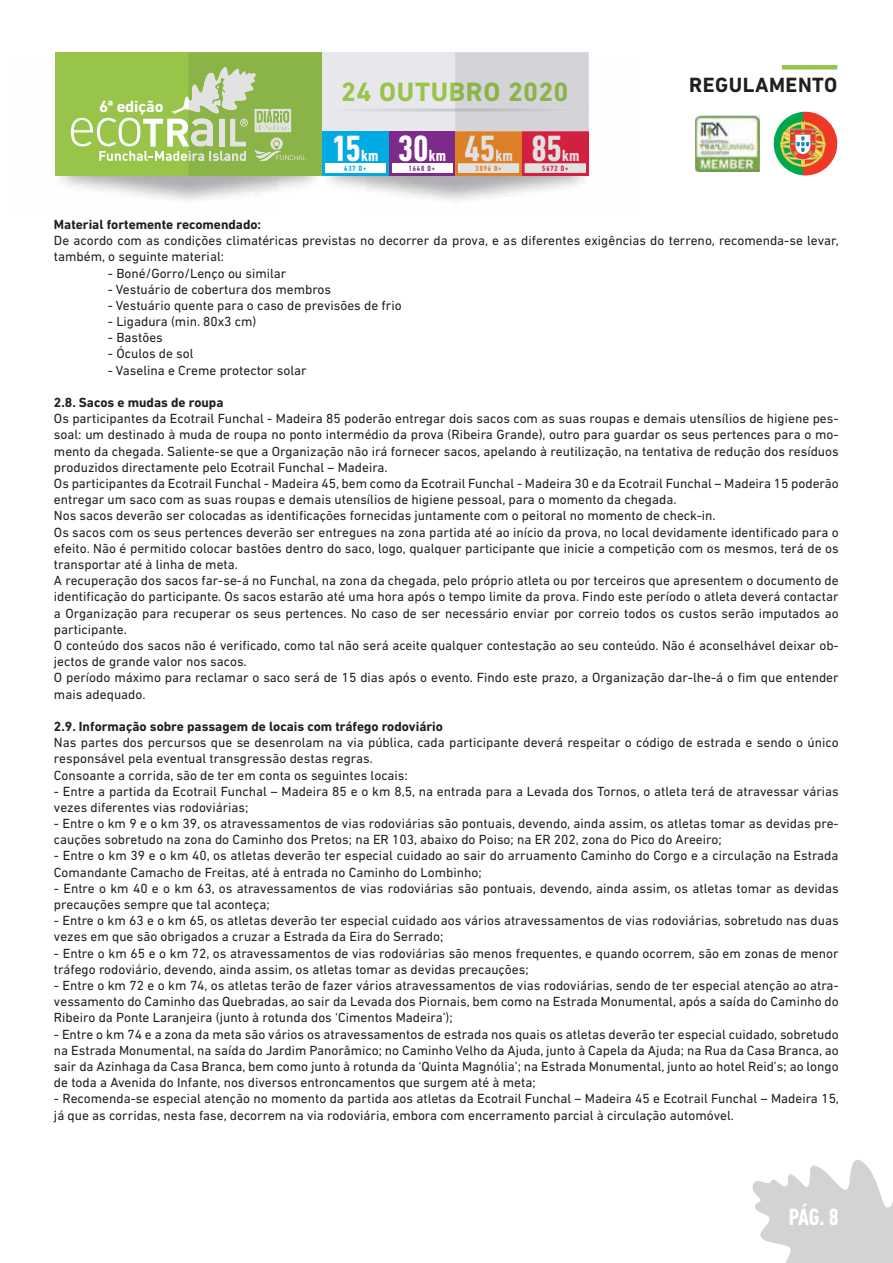
<style>
.page{position:relative;width:893px;height:1263px;background:#fff}
.page>*{position:absolute;margin:0;border:0;box-sizing:border-box;transform-origin:0 0}
.t1{font:700 condensed 37.2px "DIN Next LT Pro";color:#fff}
.t2{font:700 condensed 37.2px "DIN Next LT Pro";color:#e3e2e3}
.t3{font:700 27px "DIN Next LT Pro";letter-spacing:.02em;color:#8bb448}
.t4{font:700 condensed 24px "DIN Next LT Pro";color:#fff}
.t5{font:700 21px "DIN Next LT Pro";letter-spacing:.025em;color:#231f20}
.t6{font:700 16.5px "DIN Next LT Pro";letter-spacing:-.01em;color:#fff}
.t7{font:700 condensed 16.5px "DIN Next LT Pro";color:#fff}
.t8{font:700 condensed 16.5px "DIN Next LT Pro";color:#e3e2e3}
.t9{font:13.5px/16.2px "DIN Next LT Pro";color:#231f20}
.t10{font:700 13.5px "DIN Next LT Pro";color:#231f20}
.t11{font:700 condensed 7.65px "DIN Next LT Pro";color:#7d2b8a}
.t12{font:700 condensed 7.65px "DIN Next LT Pro";color:#d12040}
.t13{font:700 condensed 7.65px "DIN Next LT Pro";color:#dc8027}
.t14{font:700 condensed 7.65px "DIN Next LT Pro";color:#00aae2}
.s1{color:#98c449}
</style>
<div class="page">
<div style="left:782px;top:65px;width:55px;height:5px;background:#98c449"></div>
<svg style="left:773px;top:112px;width:65px;height:64px"></svg>
<img style="left:365px;top:58px;width:224px;height:143px">
<div style="left:55px;top:52px;width:267px;height:124px;background:#98c449"></div>
<svg style="left:71px;top:52px;width:517px;height:124px"></svg>
<div style="left:465px;top:135px;width:29px;height:26px;background:#dc8027"></div>
<div style="left:496px;top:150px;width:16px;height:11px;background:#dc8027"></div>
<div style="left:476px;top:165px;width:25px;height:6px;background:#e3e2e3"></div>
<div style="left:455px;top:82px;width:112px;height:19px;background:#d4d4d8"></div>
<img style="left:695px;top:116px;width:64px;height:56px">
<svg style="left:752px;top:1160px;width:141px;height:103px"></svg>
<p class="t6" style="left:99px;top:101px;width:66px">6ª edição</p>
<h2 class="t3" style="left:341px;top:82px;width:229px"><span class="s1">24 OUTU</span>BRO 2020</h2>
<h1 class="t2" style="left:531px;top:126px;width:32px">85</h1>
<h1 class="t1" style="left:398px;top:126px;width:32px">30</h1>
<h1 class="t2" style="left:464px;top:126px;width:32px">45</h1>
<h1 class="t1" style="left:332px;top:126px;width:30px">15</h1>
<p class="t8" style="left:496px;top:145px;width:19px">km</p>
<p class="t13" style="left:475px;top:164px;width:28px">3096 D+</p>
<p class="t7" style="left:361px;top:145px;width:19px">km</p>
<p class="t14" style="left:344px;top:164px;width:24px">437 D+</p>
<p class="t7" style="left:429px;top:145px;width:19px">km</p>
<p class="t11" style="left:409px;top:164px;width:28px">1640 D+</p>
<p class="t8" style="left:562px;top:145px;width:19px">km</p>
<p class="t12" style="left:542px;top:164px;width:28px">5672 D+</p>
<h3 class="t5" style="left:689px;top:77px;width:150px">REGULAMENTO</h3>
<p class="t10" style="left:54px;top:219px;width:209px">Material fortemente recomendado:</p>
<p class="t9" style="left:54px;top:233px;width:786px">De acordo com as condições climatéricas previstas no decorrer da prova, e as diferentes exigências do terreno, recomenda-se levar, também, o seguinte material:</p>
<p class="t9" style="left:108px;top:266px;width:180px">- Boné/Gorro/Lenço ou similar</p>
<p class="t9" style="left:108px;top:282px;width:225px">- Vestuário de cobertura dos membros</p>
<p class="t9" style="left:108px;top:298px;width:295px">- Vestuário quente para o caso de previsões de frio</p>
<p class="t9" style="left:108px;top:314px;width:150px">- Ligadura (min. 80x3 cm)</p>
<p class="t9" style="left:108px;top:331px;width:56px">- Bastões</p>
<p class="t9" style="left:108px;top:347px;width:87px">- Óculos de sol</p>
<p class="t9" style="left:108px;top:363px;width:200px">- Vaselina e Creme protector solar</p>
<p class="t10" style="left:54px;top:397px;width:171px">2.8. Sacos e mudas de roupa</p>
<p class="t9" style="left:54px;top:412px;width:786px">Os participantes da Ecotrail Funchal - Madeira 85 poderão entregar dois sacos com as suas roupas e demais utensílios de higiene pes&shy;soal: um destinado à muda de roupa no ponto intermédio da prova (Ribeira Grande), outro para guardar os seus pertences para o mo&shy;mento da chegada. Saliente-se que a Organização não irá fornecer sacos, apelando à reutilização, na tentativa de redução dos resíduos produzidos directamente pelo Ecotrail Funchal – Madeira.<br>Os participantes da Ecotrail Funchal - Madeira 45, bem como da Ecotrail Funchal - Madeira 30 e da Ecotrail Funchal – Madeira 15 poderão entregar um saco com as suas roupas e demais utensílios de higiene pessoal, para o momento da chegada.<br>Nos sacos deverão ser colocadas as identificações fornecidas juntamente com o peitoral no momento de check-in.<br>Os sacos com os seus pertences deverão ser entregues na zona partida até ao início da prova, no local devidamente identificado para o efeito. Não é permitido colocar bastões dentro do saco, logo, qualquer participante que inicie a competição com os mesmos, terá de os transportar até à linha de meta.<br>A recuperação dos sacos far-se-á no Funchal, na zona da chegada, pelo próprio atleta ou por terceiros que apresentem o documento de identificação do participante. Os sacos estarão até uma hora após o tempo limite da prova. Findo este período o atleta deverá contactar a Organização para recuperar os seus pertences. No caso de ser necessário enviar por correio todos os custos serão imputados ao participante.<br>O conteúdo dos sacos não é verificado, como tal não será aceite qualquer contestação ao seu conteúdo. Não é aconselhável deixar ob&shy;jectos de grande valor nos sacos.<br>O período máximo para reclamar o saco será de 15 dias após o evento. Findo este prazo, a Organização dar-lhe-á o fim que entender mais adequado.</p>
<p class="t10" style="left:54px;top:721px;width:390px">2.9. Informação sobre passagem de locais com tráfego rodoviário</p>
<p class="t9" style="left:54px;top:735px;width:786px">Nas partes dos percursos que se desenrolam na via pública, cada participante deverá respeitar o código de estrada e sendo o único responsável pela eventual transgressão destas regras.<br>Consoante a corrida, são de ter em conta os seguintes locais:</p>
<p class="t9" style="left:54px;top:784px;width:786px">- Entre a partida da Ecotrail Funchal – Madeira 85 e o km 8,5, na entrada para a Levada dos Tornos, o atleta terá de atravessar várias vezes diferentes vias rodoviárias;</p>
<p class="t9" style="left:54px;top:816px;width:786px">- Entre o km 9 e o km 39, os atravessamentos de vias rodoviárias são pontuais, devendo, ainda assim, os atletas tomar as devidas pre&shy;cauções sobretudo na zona do Caminho dos Pretos; na ER 103, abaixo do Poiso; na ER 202, zona do Pico do Areeiro;</p>
<p class="t9" style="left:54px;top:849px;width:786px">- Entre o km 39 e o km 40, os atletas deverão ter especial cuidado ao sair do arruamento Caminho do Corgo e a circulação na Estrada<br>Comandante Camacho de Freitas, até à entrada no Caminho do Lombinho;</p>
<p class="t9" style="left:54px;top:881px;width:786px">- Entre o km 40 e o km 63, os atravessamentos de vias rodoviárias são pontuais, devendo, ainda assim, os atletas tomar as devidas precauções sempre que tal aconteça;</p>
<p class="t9" style="left:54px;top:914px;width:786px">- Entre o km 63 e o km 65, os atletas deverão ter especial cuidado aos vários atravessamentos de vias rodoviárias, sobretudo nas duas vezes em que são obrigados a cruzar a Estrada da Eira do Serrado;</p>
<p class="t9" style="left:54px;top:946px;width:786px">- Entre o km 65 e o km 72, os atravessamentos de vias rodoviárias são menos frequentes, e quando ocorrem, são em zonas de menor tráfego rodoviário, devendo, ainda assim, os atletas tomar as devidas precauções;</p>
<p class="t9" style="left:54px;top:978px;width:786px;text-align:justify">- Entre o km 72 e o km 74, os atletas terão de fazer vários atravessamentos de vias rodoviárias, sendo de ter especial atenção ao atra&shy;vessamento do Caminho das Quebradas, ao sair da Levada dos Piornais, bem como na Estrada Monumental, após a saída do Caminho do Ribeiro da Ponte Laranjeira (junto à rotunda dos ‘Cimentos Madeira’);</p>
<p class="t9" style="left:54px;top:1027px;width:786px;text-align:justify">- Entre o km 74 e a zona da meta são vários os atravessamentos de estrada nos quais os atletas deverão ter especial cuidado, sobretudo na Estrada Monumental, na saída do Jardim Panorâmico; no Caminho Velho da Ajuda, junto à Capela da Ajuda; na Rua da Casa Branca, ao sair da Azinhaga da Casa Branca, bem como junto à rotunda da ‘Quinta Magnólia’; na Estrada Monumental, junto ao hotel Reid’s; ao longo de toda a Avenida do Infante, nos diversos entroncamentos que surgem até à meta;</p>
<p class="t9" style="left:54px;top:1092px;width:786px">- Recomenda-se especial atenção no momento da partida aos atletas da Ecotrail Funchal – Madeira 45 e Ecotrail Funchal – Madeira 15, já que as corridas, nesta fase, decorrem na via rodoviária, embora com encerramento parcial à circulação automóvel.</p>
<h3 class="t4" style="left:789px;top:1203px;width:51px">PÁG. 8</h3>
</div>
